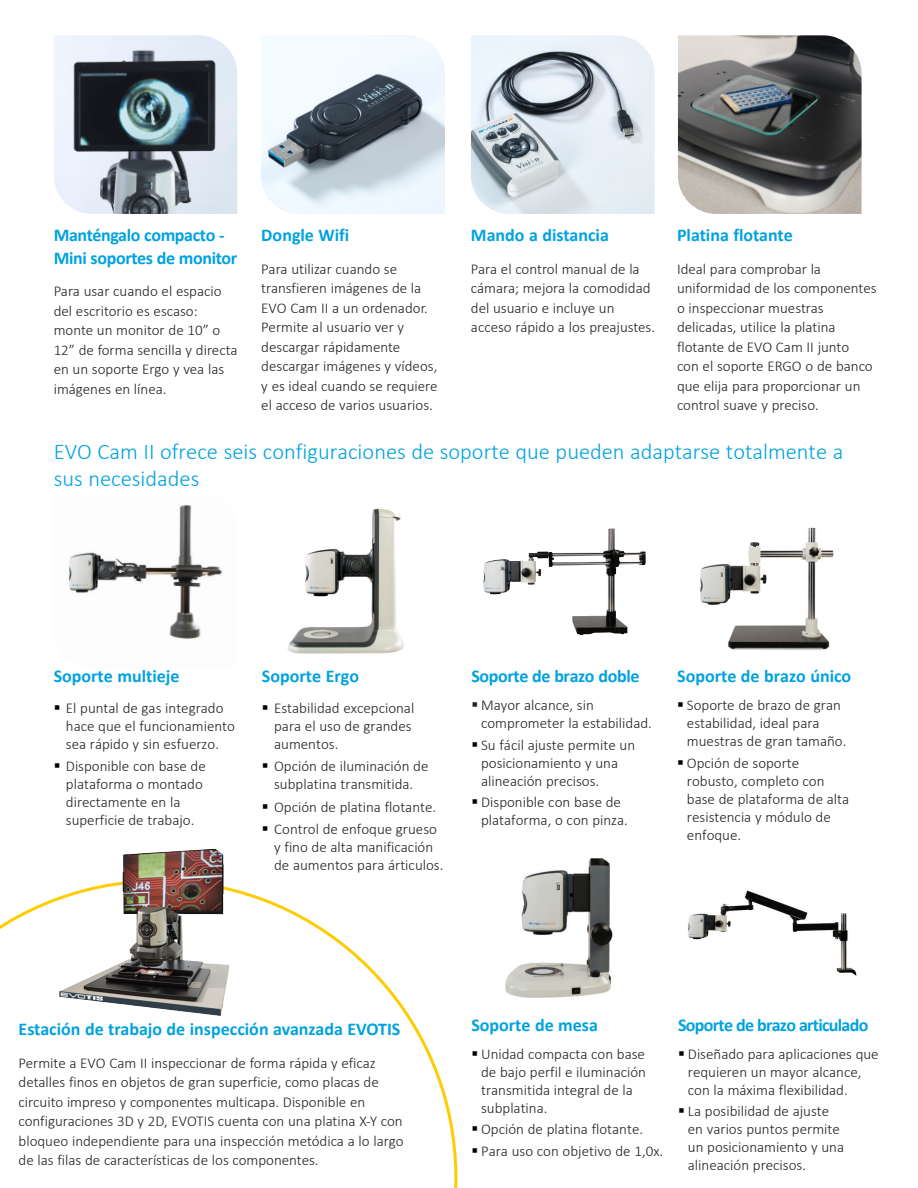
<style>
.page{position:relative;width:918px;height:1188px;background:#fff}
.page>*{position:absolute;margin:0;border:0;box-sizing:border-box;transform-origin:0 0}
.t1{font:300 22.5px/27px "Calibri";color:#00a2df}
.t2{font:700 18px "Calibri";color:#00a2df}
.t3{font:700 18px/22.5px "Calibri";letter-spacing:-.02em;color:#00a2df}
.t4{font:700 18px "Calibri";letter-spacing:-.04em;color:#00a2df}
.t5{font:300 15px/18px "Calibri";color:#231f20}
.s1{color:#000}
</style>
<div class="page">
<img style="left:261px;top:35px;width:184px;height:179px">
<img style="left:688px;top:890px;width:169px;height:86px">
<img style="left:287px;top:508px;width:117px;height:146px">
<img style="left:700px;top:527px;width:134px;height:123px">
<img style="left:505px;top:858px;width:108px;height:140px">
<img style="left:69px;top:505px;width:154px;height:134px">
<svg style="left:572px;top:528px;width:74px;height:107px"></svg>
<img style="left:483px;top:528px;width:128px;height:67px">
<img style="left:54px;top:35px;width:183px;height:179px">
<img style="left:471px;top:35px;width:184px;height:179px">
<img style="left:678px;top:35px;width:184px;height:179px">
<svg style="left:0;top:889px;width:457px;height:299px"></svg>
<img style="left:55px;top:848px;width:180px;height:174px">
<p class="t3" style="left:54px;top:224px;width:185px">Manténgalo compacto -<br>Mini soportes de monitor</p>
<p class="t5" style="left:54px;top:281px;width:185px;line-height:19.5px">Para usar cuando el espacio del escritorio es escaso: monte un monitor de 10” o<br>12” de forma sencilla y directa en un soporte Ergo y vea las imágenes en línea.</p>
<p class="t2" style="left:261px;top:223px;width:90px">Dongle Wifi</p>
<p class="t5" style="left:261px;top:259px;width:178px;line-height:19.5px">Para utilizar cuando se transfieren imágenes de la<br>EVO Cam II a un ordenador.<br>Permite al usuario ver y descargar rápidamente descargar imágenes y vídeos, y es ideal cuando se requiere el acceso de varios usuarios.</p>
<p class="t2" style="left:471px;top:223px;width:139px">Mando a distancia</p>
<p class="t5" style="left:471px;top:259px;width:186px;line-height:19.5px">Para el control manual de la cámara; mejora la comodidad del usuario e incluye un acceso rápido a los preajustes.</p>
<p class="t2" style="left:677px;top:223px;width:117px">Platina flotante</p>
<p class="t5" style="left:677px;top:259px;width:201px;line-height:19.5px">Ideal para comprobar la uniformidad de los componentes o inspeccionar muestras delicadas, utilice la platina flotante de EVO Cam II junto<br>con el soporte ERGO o de banco que elija para proporcionar un control suave y preciso.</p>
<h1 class="t1" style="left:54px;top:438px;width:791px">EVO Cam II ofrece seis configuraciones de soporte que pueden adaptarse totalmente a sus necesidades</h1>
<p class="t2" style="left:54px;top:664px;width:127px">Soporte multieje</p>
<p class="t5" style="left:66px;top:699px;width:171px;text-indent:-12px"><span class="s1">▪</span> El puntal de gas integrado hace que el funcionamiento sea rápido y sin esfuerzo.</p>
<p class="t5" style="left:66px;top:757px;width:141px;text-indent:-12px"><span class="s1">▪</span> Disponible con base de plataforma o montado directamente en la superficie de trabajo.</p>
<p class="t2" style="left:262px;top:664px;width:99px">Soporte Ergo</p>
<p class="t5" style="left:274px;top:699px;width:142px;text-indent:-12px"><span class="s1">▪</span> Estabilidad excepcional para el uso de grandes aumentos.</p>
<p class="t5" style="left:262px;top:757px;width:168px;text-align:center"><span class="s1">▪</span> Opción de iluminación de subplatina transmitida.</p>
<p class="t5" style="left:262px;top:797px;width:176px"><span class="s1">▪</span> Opción de platina flotante.</p>
<p class="t5" style="left:274px;top:820px;width:171px;text-indent:-12px"><span class="s1">▪</span> Control de enfoque grueso y fino de alta manificación de aumentos para árticulos.</p>
<p class="t3" style="left:471px;top:665px;width:170px">Soporte de brazo doble</p>
<p class="t5" style="left:481px;top:696px;width:172px;text-indent:-10px">▪ Mayor alcance, sin comprometer la estabilidad.</p>
<p class="t5" style="left:481px;top:736px;width:156px;text-indent:-10px"><span class="s1">▪</span> Su fácil ajuste permite un posicionamiento y una alineación precisos.</p>
<p class="t5" style="left:481px;top:793px;width:148px;text-indent:-10px"><span class="s1">▪</span> Disponible con base de plataforma, o con pinza.</p>
<p class="t2" style="left:677px;top:664px;width:176px">Soporte de brazo único</p>
<p class="t5" style="left:687px;top:696px;width:161px;text-indent:-10px"><span class="s1">▪</span> Soporte de brazo de gran estabilidad, ideal para muestras de gran tamaño.</p>
<p class="t5" style="left:687px;top:754px;width:164px;text-indent:-10px"><span class="s1">▪</span> Opción de soporte robusto, completo con base de plataforma de alta resistencia y módulo de enfoque.</p>
<p class="t2" style="left:19px;top:1017px;width:383px">Estación de trabajo de inspección avanzada EVOTIS</p>
<p class="t5" style="left:19px;top:1053px;width:386px;line-height:19.5px">Permite a EVO Cam II inspeccionar de forma rápida y eficaz detalles finos en objetos de gran superficie, como placas de circuito impreso y componentes multicapa. Disponible en configuraciones 3D y 2D, EVOTIS cuenta con una platina X-Y con bloqueo independiente para una inspección metódica a lo largo de las filas de características de los componentes.</p>
<p class="t2" style="left:471px;top:1012px;width:128px">Soporte de mesa</p>
<p class="t5" style="left:481px;top:1045px;width:166px;text-indent:-10px"><span class="s1">▪</span> Unidad compacta con base de bajo perfil e iluminación transmitida integral de la subplatina.</p>
<p class="t5" style="left:471px;top:1120px;width:173px"><span class="s1">▪</span> Opción de platina flotante.</p>
<p class="t5" style="left:471px;top:1141px;width:193px"><span class="s1">▪</span> Para uso con objetivo de 1,0x.</p>
<p class="t4" style="left:678px;top:1012px;width:192px">Soporte de brazo articulado</p>
<p class="t5" style="left:688px;top:1045px;width:192px;text-indent:-10px"><span class="s1">▪</span> Diseñado para aplicaciones que requieren un mayor alcance, con la máxima flexibilidad.</p>
<p class="t5" style="left:688px;top:1102px;width:158px;text-indent:-10px"><span class="s1">▪</span> La posibilidad de ajuste en varios puntos permite un posicionamiento y una alineación precisos.</p>
</div>
